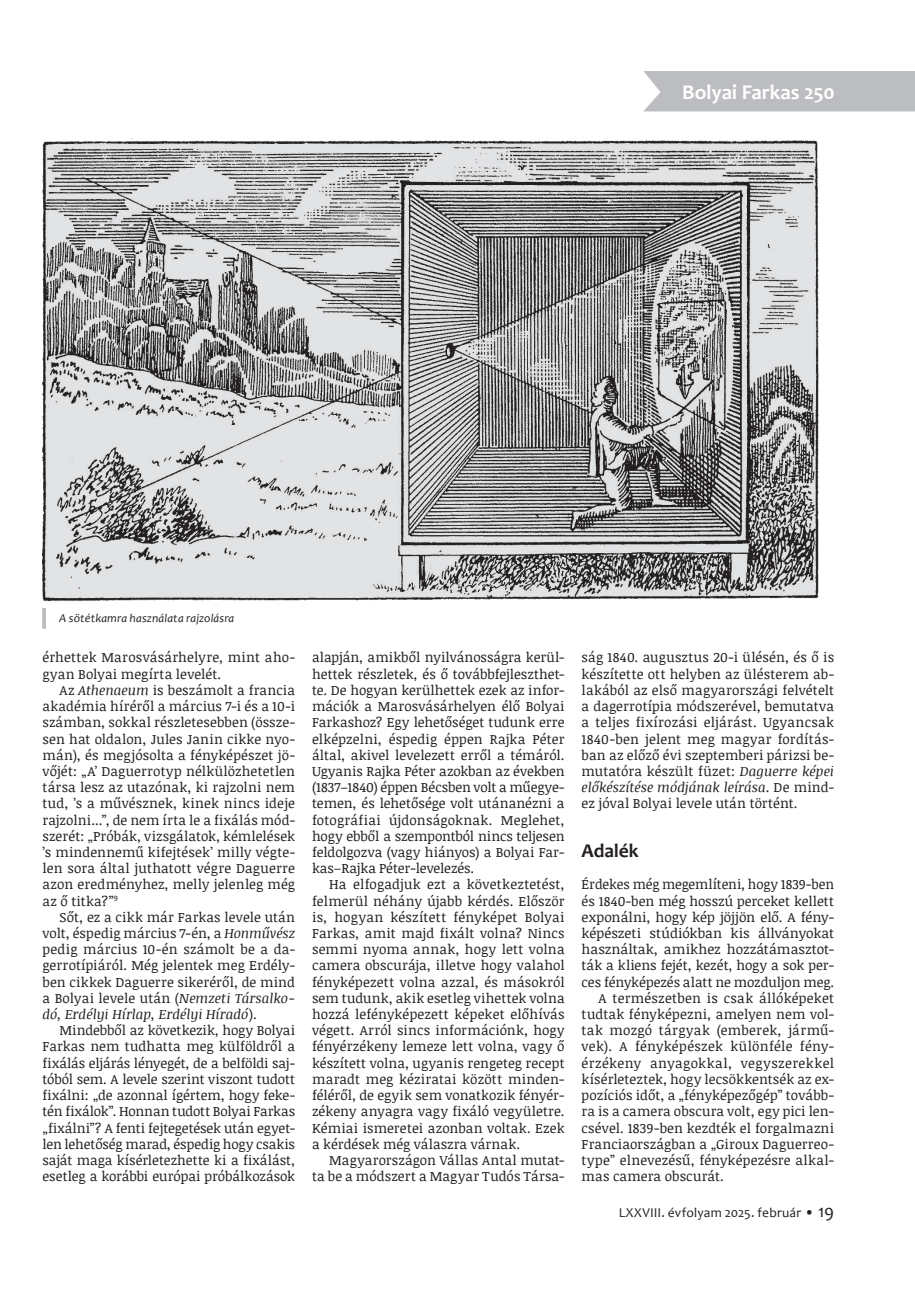
<style>
.page{position:relative;width:915px;height:1306px;background:#fff}
.page>*{position:absolute;margin:0;border:0;box-sizing:border-box;transform-origin:0 0}
.t1{font:700 21px "Candara";letter-spacing:-.005em;color:#fff}
.t2{font:700 19.5px "Candara";letter-spacing:-.005em;color:#231f20}
.t3{font:13.5px/16.2px "Noticia Text";letter-spacing:.01em;color:#231f20;text-align:justify}
.t4{font:13.5px "Noticia Text";letter-spacing:.03em;color:#231f20}
.t5{font:13.5px "Candara";letter-spacing:.01em;color:#231f20}
.t6{font:italic 12px "Candara";letter-spacing:.01em;color:#231f20}
.s1{font-style:italic}
.s2{font-size:15px}
.s3{font-size:18px}
</style>
<div class="page">
<div style="left:643px;top:71px;width:271px;height:40px;background:#bcbdc0"></div>
<svg style="left:42px;top:608px;width:4px;height:21px"></svg>
<img style="left:42px;top:138px;width:777px;height:464px">
<h1 class="t1" style="left:682px;top:79px;width:154px">Bolyai Farkas 250</h1>
<p class="t6" style="left:59px;top:611px;width:177px">A sötétkamra használata rajzolásra</p>
<p class="t3" style="left:43px;top:649px;width:254px">érhettek Marosvásárhelyre, mint aho&shy;gyan Bolyai megírta levelét.</p>
<p class="t3" style="left:43px;top:681px;width:254px;text-indent:17px">Az <span class="s1">Athenaeum</span> is beszámolt a francia akadémia híréről a március 7-i és a 10-i számban, sokkal részletesebben (össze&shy;sen hat oldalon, Jules Janin cikke nyo&shy;mán), és megjósolta a fényképészet jö&shy;vőjét: „A’ Daguerrotyp nélkülözhetetlen társa lesz az utazónak, ki rajzolni nem tud, ’s a művésznek, kinek nincs ideje rajzolni...”, de nem írta le a fixálás mód&shy;szerét: „Próbák, vizsgálatok, kémlelések ’s mindennemű kifejtések’ milly végte&shy;len sora által juthatott végre Daguerre azon eredményhez, melly jelenleg még az ő titka?”<sup>9</sup></p>
<p class="t3" style="left:43px;top:908px;width:254px;text-indent:17px">Sőt, ez a cikk már Farkas levele után volt, éspedig március 7-én, a <span class="s1">Honművész </span>pedig március 10-én számolt be a da&shy;gerrotípiáról. Még jelentek meg Erdély&shy;ben cikkek Daguerre sikeréről, de mind a Bolyai levele után (<span class="s1">Nemzeti Társalko&shy;dó, Erdélyi Hírlap, Erdélyi Híradó</span>).</p>
<p class="t3" style="left:42px;top:1021px;width:254px;text-indent:17px">Mindebből az következik, hogy Bolyai Farkas nem tudhatta meg külföldről a fixálás eljárás lényegét, de a belföldi saj&shy;tóból sem. A levele szerint viszont tudott fixálni: „de azonnal ígértem, hogy feke&shy;tén fixálok”. Honnan tudott Bolyai Farkas „fixálni”? A fenti fejtegetések után egyet&shy;len lehetőség marad, éspedig hogy csakis saját maga kísérletezhette ki a fixálást, esetleg a korábbi európai próbálkozások</p>
<p class="t3" style="left:312px;top:649px;width:254px">alapján, amikből nyilvánosságra kerül&shy;hettek részletek, és ő továbbfejleszthet&shy;te. De hogyan kerülhettek ezek az infor&shy;mációk a Marosvásárhelyen élő Bolyai Farkashoz? Egy lehetőséget tudunk erre elképzelni, éspedig éppen Rajka Péter által, akivel levelezett erről a témáról.<br>Ugyanis Rajka Péter azokban az években (1837–1840) éppen Bécsben volt a műegye&shy;temen, és lehetősége volt utánanézni a fotográfiai újdonságoknak. Meglehet, hogy ebből a szempontból nincs teljesen feldolgozva (vagy hiányos) a Bolyai Far&shy;kas–Rajka Péter-levelezés.</p>
<p class="t3" style="left:312px;top:876px;width:254px;text-indent:17px">Ha elfogadjuk ezt a következtetést, felmerül néhány újabb kérdés. Először is, hogyan készített fényképet Bolyai Farkas, amit majd fixált volna? Nincs semmi nyoma annak, hogy lett volna camera obscurája, illetve hogy valahol fényképezett volna azzal, és másokról sem tudunk, akik esetleg vihettek volna hozzá lefényképezett képeket előhívás végett. Arról sincs információnk, hogy fényérzékeny lemeze lett volna, vagy ő készített volna, ugyanis rengeteg recept maradt meg kéziratai között minden&shy;féléről, de egyik sem vonatkozik fényér&shy;zékeny anyagra vagy fixáló vegyületre.<br>Kémiai ismeretei azonban voltak. Ezek a kérdések még válaszra várnak.</p>
<p class="t3" style="left:312px;top:1151px;width:254px;text-align:right">Magyarországon Vállas Antal mutat-<br>ta be a módszert a Magyar Tudós Társa-</p>
<p class="t3" style="left:581px;top:649px;width:254px">ság 1840. augusztus 20-i ülésén, és ő is készítette ott helyben az ülésterem ab&shy;lakából az első magyarországi felvételt a dagerrotípia módszerével, bemutatva a teljes fixírozási eljárást. Ugyancsak 1840-ben jelent meg magyar fordítás&shy;ban az előző évi szeptemberi párizsi be&shy;mutatóra készült füzet: <span class="s1">Daguerre képei előkészítése módjának leírása</span>. De mind&shy;ez jóval Bolyai levele után történt.</p>
<h2 class="t2" style="left:581px;top:838px;width:59px">Adalék</h2>
<p class="t3" style="left:581px;top:876px;width:254px">Érdekes még megemlíteni, hogy 1839-ben</p>
<p class="t3" style="left:581px;top:892px;width:254px">és 1840-ben még hosszú perceket kellett</p>
<p class="t3" style="left:581px;top:908px;width:254px">exponálni, hogy kép jöjjön elő. A fény-</p>
<p class="t3" style="left:581px;top:924px;width:254px">képészeti stúdiókban kis állványokat</p>
<p class="t3" style="left:581px;top:940px;width:254px">használtak, amikhez hozzátámasztot-</p>
<p class="t3" style="left:581px;top:957px;width:254px">ták a kliens fejét, kezét, hogy a sok per-</p>
<p class="t3" style="left:581px;top:973px;width:254px">ces fényképezés alatt ne mozduljon meg.</p>
<p class="t3" style="left:598px;top:989px;width:237px">A természetben is csak állóképeket</p>
<p class="t3" style="left:581px;top:1005px;width:254px">tudtak fényképezni, amelyen nem vol-</p>
<p class="t3" style="left:581px;top:1021px;width:254px">tak mozgó tárgyak (emberek, jármű-</p>
<p class="t3" style="left:581px;top:1038px;width:253px">vek). A fényképészek különféle fény-</p>
<p class="t4" style="left:581px;top:1053px;width:254px">érzékeny anyagokkal, vegyszerekkel</p>
<p class="t3" style="left:581px;top:1070px;width:254px">kísérleteztek, hogy lecsökkentsék az ex-</p>
<p class="t3" style="left:581px;top:1086px;width:254px">pozíciós időt, a „fényképezőgép” tovább-</p>
<p class="t3" style="left:581px;top:1102px;width:254px">ra is a camera obscura volt, egy pici len-</p>
<p class="t3" style="left:581px;top:1119px;width:254px">csével. 1839-ben kezdték el forgalmazni</p>
<p class="t3" style="left:581px;top:1135px;width:254px">Franciaországban a „Giroux Daguerreo-</p>
<p class="t3" style="left:581px;top:1151px;width:254px">type” elnevezésű, fényképezésre alkal-</p>
<p class="t3" style="left:581px;top:1167px;width:142px">mas camera obscurát.</p>
<p class="t5" style="left:618px;top:1204px;width:217px">LXXVIII. évfolyam 2025. február <span class="s2">•</span> <span class="s3">19</span></p>
</div>
